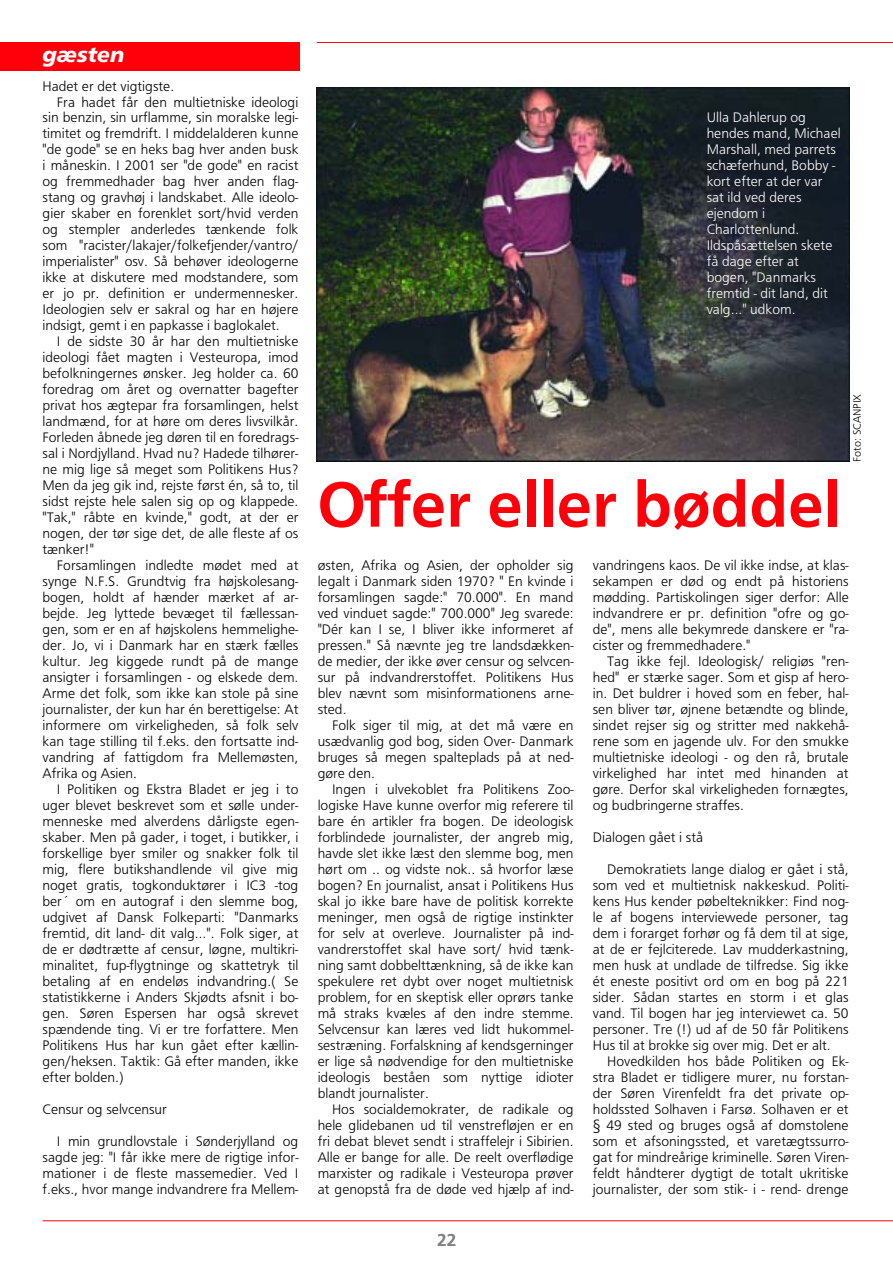
<style>
.page{position:relative;width:893px;height:1262px;background:#fff}
.page>*{position:absolute;margin:0;border:0;box-sizing:border-box;transform-origin:0 0}
.t1{font:66px "Frutus T Halvfed";color:#ff000a}
.t2{font:22.35px "Frutus T Fed Kursiv";color:#fff}
.t3{font:18px "Frutus T Halvfed";color:#808080}
.t4{font:14.4px/16px "Frutus T Lys";color:#000;text-align:justify}
.t5{font:14.4px/16px "Frutus T Lys";color:#fff}
.t6{font:11.25px "Frutus T Lys";color:#000}
</style>
<div class="page">
<hr style="left:317px;top:42px;width:575px;height:1px;background:#ff000a">
<hr style="left:43px;top:1220px;width:849px;height:1px;background:#ff000a">
<div style="left:0;top:43px;width:300px;height:28px;background:#ff000a"></div>
<img style="left:317px;top:87px;width:532px;height:374px">
<h2 class="t2" style="left:43px;top:46px;width:83px">gæsten</h2>
<p class="t4" style="left:43px;top:79px;width:133px">Hadet er det vigtigste.</p>
<p class="t4" style="left:57px;top:95px;width:243px">Fra hadet får den multietniske ideologi</p>
<p class="t4" style="left:43px;top:111px;width:257px">sin benzin, sin urflamme, sin moralske legi-</p>
<p class="t4" style="left:43px;top:127px;width:257px">timitet og fremdrift. I middelalderen kunne</p>
<p class="t4" style="left:43px;top:143px;width:257px">"de gode" se en heks bag hver anden busk</p>
<p class="t4" style="left:43px;top:159px;width:257px">i måneskin. I 2001 ser "de gode" en racist</p>
<p class="t4" style="left:43px;top:175px;width:257px">og fremmedhader bag hver anden flag-</p>
<p class="t4" style="left:43px;top:191px;width:257px">stang og gravhøj i landskabet. Alle ideolo-</p>
<p class="t4" style="left:43px;top:207px;width:257px">gier skaber en forenklet sort/hvid verden</p>
<p class="t4" style="left:43px;top:223px;width:257px">og stempler anderledes tænkende folk</p>
<p class="t4" style="left:43px;top:239px;width:257px">som "racister/lakajer/folkefjender/vantro/</p>
<p class="t4" style="left:43px;top:255px;width:257px">imperialister" osv. Så behøver ideologerne</p>
<p class="t4" style="left:43px;top:271px;width:257px">ikke at diskutere med modstandere, som</p>
<p class="t4" style="left:43px;top:287px;width:257px">er jo pr. definition er undermennesker.</p>
<p class="t4" style="left:43px;top:303px;width:257px">Ideologien selv er sakral og har en højere</p>
<p class="t4" style="left:43px;top:319px;width:239px">indsigt, gemt i en papkasse i baglokalet.</p>
<p class="t4" style="left:57px;top:335px;width:243px">I de sidste 30 år har den multietniske</p>
<p class="t4" style="left:43px;top:351px;width:257px">ideologi fået magten i Vesteuropa, imod</p>
<p class="t4" style="left:43px;top:366px;width:257px">befolkningernes ønsker. Jeg holder ca. 60</p>
<p class="t4" style="left:43px;top:382px;width:257px">foredrag om året og overnatter bagefter</p>
<p class="t4" style="left:43px;top:398px;width:257px">privat hos ægtepar fra forsamlingen, helst</p>
<p class="t4" style="left:43px;top:414px;width:257px">landmænd, for at høre om deres livsvilkår.</p>
<p class="t4" style="left:43px;top:430px;width:257px">Forleden åbnede jeg døren til en foredrags-</p>
<p class="t4" style="left:43px;top:446px;width:257px">sal i Nordjylland. Hvad nu? Hadede tilhører-</p>
<p class="t4" style="left:43px;top:462px;width:257px">ne mig lige så meget som Politikens Hus?</p>
<p class="t4" style="left:43px;top:478px;width:257px">Men da jeg gik ind, rejste først én, så to, til</p>
<p class="t4" style="left:43px;top:494px;width:257px">sidst rejste hele salen sig op og klappede.</p>
<p class="t4" style="left:43px;top:510px;width:257px">"Tak," råbte en kvinde," godt, at der er</p>
<p class="t4" style="left:43px;top:526px;width:257px">nogen, der tør sige det, de alle fleste af os</p>
<p class="t4" style="left:43px;top:542px;width:53px">tænker!"</p>
<p class="t4" style="left:57px;top:558px;width:243px">Forsamlingen indledte mødet med at</p>
<p class="t4" style="left:43px;top:574px;width:257px">synge N.F.S. Grundtvig fra højskolesang-</p>
<p class="t4" style="left:43px;top:590px;width:257px">bogen, holdt af hænder mærket af ar-</p>
<p class="t4" style="left:43px;top:606px;width:257px">bejde. Jeg lyttede bevæget til fællessan-</p>
<p class="t4" style="left:43px;top:622px;width:257px">gen, som er en af højskolens hemmelighe-</p>
<p class="t4" style="left:43px;top:638px;width:257px">der. Jo, vi i Danmark har en stærk fælles</p>
<p class="t4" style="left:43px;top:654px;width:257px">kultur. Jeg kiggede rundt på de mange</p>
<p class="t4" style="left:43px;top:670px;width:257px">ansigter i forsamlingen - og elskede dem.</p>
<p class="t4" style="left:43px;top:686px;width:257px">Arme det folk, som ikke kan stole på sine</p>
<p class="t4" style="left:43px;top:702px;width:257px">journalister, der kun har én berettigelse: At</p>
<p class="t4" style="left:43px;top:718px;width:257px">informere om virkeligheden, så folk selv</p>
<p class="t4" style="left:43px;top:734px;width:257px">kan tage stilling til f.eks. den fortsatte ind-</p>
<p class="t4" style="left:43px;top:750px;width:257px">vandring af fattigdom fra Mellemøsten,</p>
<p class="t4" style="left:43px;top:766px;width:96px">Afrika og Asien.</p>
<p class="t4" style="left:57px;top:782px;width:243px">I Politiken og Ekstra Bladet er jeg i to</p>
<p class="t4" style="left:43px;top:798px;width:257px">uger blevet beskrevet som et sølle under-</p>
<p class="t4" style="left:43px;top:814px;width:257px">menneske med alverdens dårligste egen-</p>
<p class="t4" style="left:43px;top:830px;width:257px">skaber. Men på gader, i toget, i butikker, i</p>
<p class="t4" style="left:43px;top:846px;width:257px">forskellige byer smiler og snakker folk til</p>
<p class="t4" style="left:43px;top:862px;width:257px">mig, flere butikshandlende vil give mig</p>
<p class="t4" style="left:43px;top:878px;width:257px">noget gratis, togkonduktører i IC3 -tog</p>
<p class="t4" style="left:43px;top:894px;width:257px">ber´ om en autograf i den slemme bog,</p>
<p class="t4" style="left:43px;top:910px;width:257px">udgivet af Dansk Folkeparti: "Danmarks</p>
<p class="t4" style="left:43px;top:926px;width:257px">fremtid, dit land- dit valg…". Folk siger, at</p>
<p class="t4" style="left:43px;top:942px;width:257px">de er dødtrætte af censur, løgne, multikri-</p>
<p class="t4" style="left:43px;top:958px;width:257px">minalitet, fup-flygtninge og skattetryk til</p>
<p class="t4" style="left:43px;top:974px;width:257px">betaling af en endeløs indvandring.( Se</p>
<p class="t4" style="left:43px;top:990px;width:257px">statistikkerne i Anders Skjødts afsnit i bo-</p>
<p class="t4" style="left:43px;top:1006px;width:257px">gen. Søren Espersen har også skrevet</p>
<p class="t4" style="left:43px;top:1022px;width:257px">spændende ting. Vi er tre forfattere. Men</p>
<p class="t4" style="left:43px;top:1038px;width:257px">Politikens Hus har kun gået efter kællin-</p>
<p class="t4" style="left:43px;top:1054px;width:257px">gen/heksen. Taktik: Gå efter manden, ikke</p>
<p class="t4" style="left:43px;top:1070px;width:82px">efter bolden.)</p>
<p class="t4" style="left:43px;top:1102px;width:126px">Censur og selvcensur</p>
<p class="t4" style="left:43px;top:1134px;width:257px;text-indent:14px">I min grundlovstale i Sønderjylland og sagde jeg: "I får ikke mere de rigtige infor&shy;mationer i de fleste massemedier. Ved I f.eks., hvor mange indvandrere fra Mellem-</p>
<p class="t5" style="left:706px;top:111px;width:135px">Ulla Dahlerup og hendes mand, Michael<br>Marshall, med parrets schæferhund, Bobby - kort efter at der var sat ild ved deres ejendom i<br>Charlottenlund.<br>Ildspåsættelsen skete få dage efter at bogen, "Danmarks fremtid - dit land, dit valg..." udkom.</p>
<h1 class="t1" style="left:317px;top:479px;width:525px">Offer eller bøddel</h1>
<p class="t6" style="left:852px;top:462px;width:69px;rotate:-90deg">Foto: SCANPIX</p>
<p class="t4" style="left:317px;top:558px;width:257px">østen, Afrika og Asien, der opholder sig legalt i Danmark siden 1970? " En kvinde i forsamlingen sagde:" 70.000". En mand ved vinduet sagde:" 700.000" Jeg svarede: "Dér kan I se, I bliver ikke informeret af pressen." Så nævnte jeg tre landsdækken&shy;de medier, der ikke øver censur og selvcen&shy;sur på indvandrerstoffet. Politikens Hus blev nævnt som misinformationens arne&shy;sted.</p>
<p class="t4" style="left:317px;top:718px;width:257px;text-indent:14px">Folk siger til mig, at det må være en usædvanlig god bog, siden Over- Danmark bruges så megen spalteplads på at ned&shy;gøre den.</p>
<p class="t4" style="left:317px;top:782px;width:257px;text-indent:14px">Ingen i ulvekoblet fra Politikens Zoo&shy;logiske Have kunne overfor mig referere til bare én artikler fra bogen. De ideologisk forblindede journalister, der angreb mig, havde slet ikke læst den slemme bog, men hørt om .. og vidste nok.. så hvorfor læse bogen? En journalist, ansat i Politikens Hus skal jo ikke bare have de politisk korrekte meninger, men også de rigtige instinkter for selv at overleve. Journalister på ind&shy;vandrerstoffet skal have sort/ hvid tænk&shy;ning samt dobbelttænkning, så de ikke kan spekulere ret dybt over noget multietnisk problem, for en skeptisk eller oprørs tanke må straks kvæles af den indre stemme.<br>Selvcensur kan læres ved lidt hukommel&shy;sestræning. Forfalskning af kendsgerninger er lige så nødvendige for den multietniske ideologis beståen som nyttige idioter blandt journalister.</p>
<p class="t4" style="left:317px;top:1102px;width:257px;text-indent:14px">Hos socialdemokrater, de radikale og hele glidebanen ud til venstrefløjen er en fri debat blevet sendt i straffelejr i Sibirien.<br>Alle er bange for alle. De reelt overflødige marxister og radikale i Vesteuropa prøver at genopstå fra de døde ved hjælp af ind-</p>
<p class="t3" style="left:437px;top:1232px;width:21px">22</p>
<p class="t4" style="left:592px;top:558px;width:257px">vandringens kaos. De vil ikke indse, at klas&shy;sekampen er død og endt på historiens mødding. Partiskolingen siger derfor: Alle indvandrere er pr. definition "ofre og go&shy;de", mens alle bekymrede danskere er "ra&shy;cister og fremmedhadere."</p>
<p class="t4" style="left:592px;top:654px;width:257px;text-indent:14px">Tag ikke fejl. Ideologisk/ religiøs "ren&shy;hed" er stærke sager. Som et gisp af hero&shy;in. Det buldrer i hoved som en feber, hal&shy;sen bliver tør, øjnene betændte og blinde, sindet rejser sig og stritter med nakkehå&shy;rene som en jagende ulv. For den smukke multietniske ideologi - og den rå, brutale virkelighed har intet med hinanden at gøre. Derfor skal virkeligheden fornægtes, og budbringerne straffes.</p>
<p class="t4" style="left:592px;top:830px;width:112px">Dialogen gået i stå</p>
<p class="t4" style="left:592px;top:862px;width:257px;text-indent:14px">Demokratiets lange dialog er gået i stå, som ved et multietnisk nakkeskud. Politi&shy;kens Hus kender pøbelteknikker: Find nog&shy;le af bogens interviewede personer, tag dem i forarget forhør og få dem til at sige, at de er fejlciterede. Lav mudderkastning, men husk at undlade de tilfredse. Sig ikke ét eneste positivt ord om en bog på 221 sider. Sådan startes en storm i et glas vand. Til bogen har jeg interviewet ca. 50 personer. Tre (!) ud af de 50 får Politikens Hus til at brokke sig over mig. Det er alt.</p>
<p class="t4" style="left:592px;top:1054px;width:257px;text-indent:14px">Hovedkilden hos både Politiken og Ek&shy;stra Bladet er tidligere murer, nu forstan&shy;der Søren Virenfeldt fra det private op&shy;holdssted Solhaven i Farsø. Solhaven er et § 49 sted og bruges også af domstolene som et afsoningssted, et varetægtssurro&shy;gat for mindreårige kriminelle. Søren Viren&shy;feldt håndterer dygtigt de totalt ukritiske journalister, der som stik- i - rend- drenge</p>
</div>
